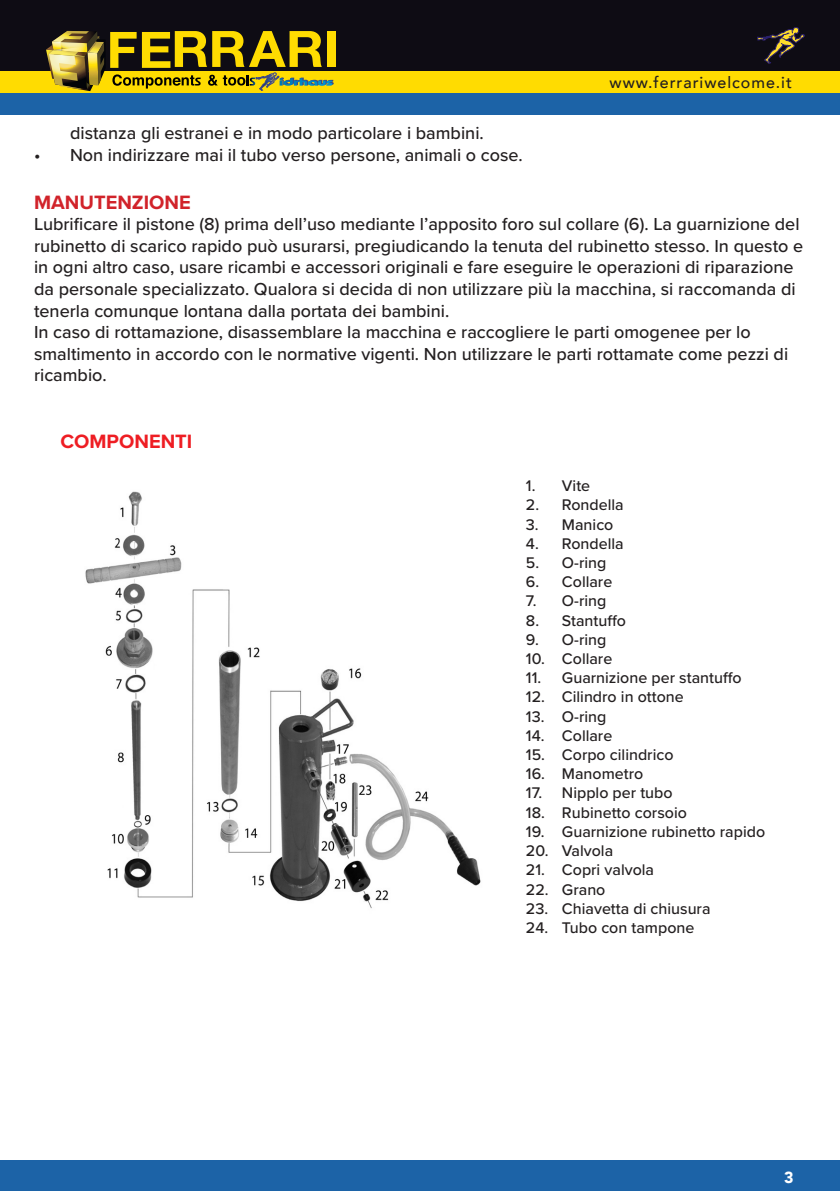
<style>
.page{position:relative;width:840px;height:1191px;background:#fff}
.page>*{position:absolute;margin:0;border:0;box-sizing:border-box;transform-origin:0 0}
.t1{font:700 20px "Proxima Nova";color:#d1232a}
.t2{font:700 20px "Proxima Nova";color:#ee1d23}
.t3{font:500 18px/21.6px "Proxima Nova";color:#231f20}
.t4{font:500 16px "Proxima Nova";color:#231f20}
.t5{font:500 16px "Avenir";letter-spacing:.06em;color:#231f20}
.t6{font:900 16px "Avenir";color:#fff}
</style>
<div class="page">
<div style="left:0;top:71px;width:839px;height:22px;background:#ffdc01"></div>
<div style="left:0;top:1159px;width:839px;height:32px;background:#1c63a7"></div>
<div style="left:0;top:93px;width:839px;height:22px;background:#1c63a7"></div>
<div style="left:0;top:0;width:839px;height:71px;background:#0e0c14"></div>
<div style="left:327px;top:31px;width:8px;height:36px;background:#ffdc01"></div>
<svg style="left:46px;top:31px;width:287px;height:60px"></svg>
<svg style="left:757px;top:27px;width:47px;height:37px"></svg>
<img style="left:85px;top:491px;width:396px;height:418px">
<p class="t5" style="left:609px;top:69px;width:184px">www.ferrariwelcome.it</p>
<p class="t3" style="left:70px;top:121px;width:415px">distanza gli estranei e in modo particolare i bambini.</p>
<p class="t3" style="left:34px;top:143px;width:490px">• Non indirizzare mai il tubo verso persone, animali o cose.</p>
<p class="t1" style="left:34px;top:187px;width:158px">MANUTENZIONE</p>
<p class="t3" style="left:34px;top:213px;width:770px">Lubrificare il pistone (8) prima dell’uso mediante l’apposito foro sul collare (6). La guarnizione del rubinetto di scarico rapido può usurarsi, pregiudicando la tenuta del rubinetto stesso. In questo e in ogni altro caso, usare ricambi e accessori originali e fare eseguire le operazioni di riparazione da personale specializzato. Qualora si decida di non utilizzare più la macchina, si raccomanda di tenerla comunque lontana dalla portata dei bambini.</p>
<p class="t3" style="left:34px;top:321px;width:755px">In caso di rottamazione, disassemblare la macchina e raccogliere le parti omogenee per lo smaltimento in accordo con le normative vigenti. Non utilizzare le parti rottamate come pezzi di ricambio.</p>
<p class="t2" style="left:60px;top:427px;width:133px">COMPONENTI</p>
<p class="t4" style="left:525px;top:474px;width:66px">1. Vite</p>
<p class="t4" style="left:525px;top:493px;width:99px">2. Rondella</p>
<p class="t4" style="left:525px;top:512px;width:89px">3. Manico</p>
<p class="t4" style="left:525px;top:531px;width:99px">4. Rondella</p>
<p class="t4" style="left:525px;top:551px;width:82px">5. O-ring</p>
<p class="t4" style="left:525px;top:570px;width:88px">6. Collare</p>
<p class="t4" style="left:525px;top:589px;width:82px">7. O-ring</p>
<p class="t4" style="left:525px;top:608px;width:101px">8. Stantuffo</p>
<p class="t4" style="left:525px;top:627px;width:82px">9. O-ring</p>
<p class="t4" style="left:525px;top:647px;width:88px">10. Collare</p>
<p class="t4" style="left:525px;top:666px;width:217px">11. Guarnizione per stantuffo</p>
<p class="t4" style="left:525px;top:685px;width:159px">12. Cilindro in ottone</p>
<p class="t4" style="left:525px;top:704px;width:82px">13. O-ring</p>
<p class="t4" style="left:525px;top:723px;width:88px">14. Collare</p>
<p class="t4" style="left:525px;top:743px;width:149px">15. Corpo cilindrico</p>
<p class="t4" style="left:525px;top:762px;width:119px">16. Manometro</p>
<p class="t4" style="left:525px;top:781px;width:148px">17. Nipplo per tubo</p>
<p class="t4" style="left:525px;top:800px;width:162px">18. Rubinetto corsoio</p>
<p class="t4" style="left:525px;top:819px;width:241px">19. Guarnizione rubinetto rapido</p>
<p class="t4" style="left:525px;top:839px;width:89px">20. Valvola</p>
<p class="t4" style="left:525px;top:858px;width:130px">21. Copri valvola</p>
<p class="t4" style="left:525px;top:877px;width:81px">22. Grano</p>
<p class="t4" style="left:525px;top:896px;width:186px">23. Chiavetta di chiusura</p>
<p class="t4" style="left:525px;top:915px;width:170px">24. Tubo con tampone</p>
<p class="t6" style="left:783px;top:1163px;width:11px">3</p>
</div>
